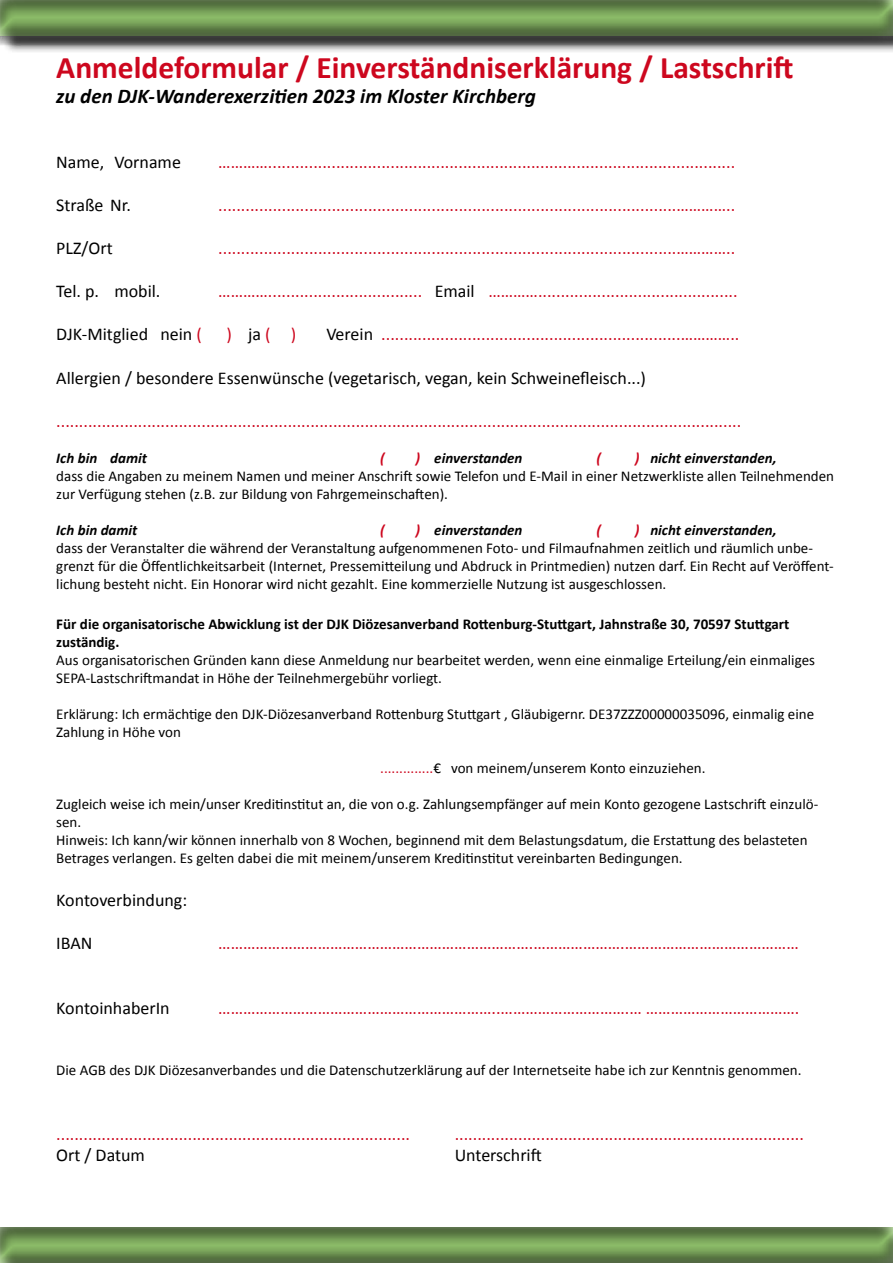
<style>
.page{position:relative;width:893px;height:1263px;background:#fff}
.page>*{position:absolute;margin:0;border:0;box-sizing:border-box;transform-origin:0 0}
.t1{font:700 31.5px "Calibri";color:#cd071e}
.t2{font:italic 700 21px "Calibri";color:#000}
.t3{font:18px "Calibri";color:#cd071e}
.t4{font:18px "Calibri";color:#000}
.t5{font:15px/18px "Calibri";color:#000}
.t6{font:700 15px/18px "Calibri";color:#000}
.t7{font:italic 700 15px "Calibri";color:#000}
.t8{font:italic 700 15px "Calibri";color:#cd071e}
.s1{color:#000}
.s2{color:#cd071e}
.s3{font-weight:700;font-style:italic;color:#cd071e}
.s4{font-weight:700;font-style:italic}
</style>
<div class="page">
<div style="left:0;top:0;width:893px;height:53px;background:#000;opacity:.5"></div>
<div style="left:0;top:1210px;width:893px;height:53px;background:#000;opacity:.5"></div>
<h1 class="t1" style="left:56px;top:47px;width:739px">Anmeldeformular / Einverständniserklärung / Lastschrift</h1>
<h2 class="t2" style="left:56px;top:83px;width:481px">zu den DJK-Wanderexerzitien 2023 im Kloster Kirchberg</h2>
<p class="t4" style="left:56px;top:150px;width:126px">Name, Vorname</p>
<p class="t3" style="left:218px;top:150px;width:518px">………….......................................................................................................</p>
<p class="t4" style="left:56px;top:193px;width:76px">Straße Nr.</p>
<p class="t3" style="left:218px;top:193px;width:518px">.....................................................................................................…………..</p>
<p class="t4" style="left:56px;top:237px;width:58px">PLZ/Ort</p>
<p class="t3" style="left:218px;top:237px;width:518px">.....................................................................................................…………..</p>
<p class="t4" style="left:56px;top:280px;width:106px">Tel. p. mobil.</p>
<p class="t3" style="left:218px;top:280px;width:521px">………….................................. <span class="s1">Email</span> …………............................................</p>
<p class="t4" style="left:56px;top:323px;width:147px">DJK-Mitglied nein <span class="s2">(</span></p>
<p class="t3" style="left:226px;top:323px;width:72px">) <span class="s1">ja</span> ( )</p>
<p class="t3" style="left:326px;top:323px;width:415px"><span class="s1">Verein</span> ..................................................................…………..</p>
<p class="t4" style="left:56px;top:366px;width:591px">Allergien / besondere Essenwünsche (vegetarisch, vegan, kein Schweinefleisch...)</p>
<p class="t3" style="left:56px;top:409px;width:686px">.......................................................................................................................................................</p>
<p class="t7" style="left:56px;top:448px;width:92px">Ich bin damit</p>
<p class="t8" style="left:380px;top:448px;width:6px">(</p>
<p class="t7" style="left:415px;top:448px;width:109px"><span class="s2">)</span> einverstanden</p>
<p class="t8" style="left:596px;top:448px;width:6px">(</p>
<p class="t5" style="left:56px;top:449px;width:779px;text-indent:579px"><span class="s3">)</span> <span class="s4">nicht einverstanden,<br></span>dass die Angaben zu meinem Namen und meiner Anschrift sowie Telefon und E-Mail in einer Netzwerkliste allen Teilnehmenden zur Verfügung stehen (z.B. zur Bildung von Fahrgemeinschaften).</p>
<p class="t7" style="left:56px;top:520px;width:83px">Ich bin damit</p>
<p class="t8" style="left:380px;top:520px;width:6px">(</p>
<p class="t7" style="left:415px;top:520px;width:109px"><span class="s2">)</span> einverstanden</p>
<p class="t8" style="left:596px;top:520px;width:6px">(</p>
<p class="t5" style="left:56px;top:521px;width:779px;text-indent:579px"><span class="s3">)</span> <span class="s4">nicht einverstanden,<br></span>dass der Veranstalter die während der Veranstaltung aufgenommenen Foto- und Filmaufnahmen zeitlich und räumlich unbe&shy;grenzt für die Öffentlichkeitsarbeit (Internet, Pressemitteilung und Abdruck in Printmedien) nutzen darf. Ein Recht auf Veröffent&shy;lichung besteht nicht. Ein Honorar wird nicht gezahlt. Eine kommerzielle Nutzung ist ausgeschlossen.</p>
<p class="t6" style="left:56px;top:614px;width:735px">Für die organisatorische Abwicklung ist der DJK Diözesanverband Rottenburg-Stuttgart, Jahnstraße 30, 70597 Stuttgart zuständig.</p>
<p class="t5" style="left:56px;top:650px;width:760px">Aus organisatorischen Gründen kann diese Anmeldung nur bearbeitet werden, wenn eine einmalige Erteilung/ein einmaliges<br>SEPA-Lastschriftmandat in Höhe der Teilnehmergebühr vorliegt.</p>
<p class="t5" style="left:56px;top:704px;width:759px">Erklärung: Ich ermächtige den DJK-Diözesanverband Rottenburg Stuttgart , Gläubigernr. DE37ZZZ00000035096, einmalig eine<br>Zahlung in Höhe von</p>
<p class="t5" style="left:380px;top:758px;width:327px"><span class="s2">..............</span>€ von meinem/unserem Konto einzuziehen.</p>
<p class="t5" style="left:56px;top:794px;width:763px">Zugleich weise ich mein/unser Kreditinstitut an, die von o.g. Zahlungsempfänger auf mein Konto gezogene Lastschrift einzulö&shy;sen.<br>Hinweis: Ich kann/wir können innerhalb von 8 Wochen, beginnend mit dem Belastungsdatum, die Erstattung des belasteten Betrages verlangen. Es gelten dabei die mit meinem/unserem Kreditinstitut vereinbarten Bedingungen.</p>
<p class="t4" style="left:56px;top:888px;width:132px">Kontoverbindung:</p>
<p class="t4" style="left:56px;top:931px;width:38px">IBAN</p>
<p class="t3" style="left:218px;top:931px;width:582px">………………………………………………………………….………………….……………………………………</p>
<p class="t4" style="left:56px;top:996px;width:115px">KontoinhaberIn</p>
<p class="t3" style="left:218px;top:996px;width:583px">…………………………………………………………..………………………….… ……………………………….</p>
<p class="t5" style="left:56px;top:1061px;width:747px">Die AGB des DJK Diözesanverbandes und die Datenschutzerklärung auf der Internetseite habe ich zur Kenntnis genommen.</p>
<p class="t3" style="left:56px;top:1122px;width:355px">..............................................................................</p>
<p class="t3" style="left:455px;top:1122px;width:351px">.............................................................................</p>
<p class="t4" style="left:56px;top:1144px;width:90px">Ort / Datum</p>
<p class="t4" style="left:455px;top:1144px;width:89px">Unterschrift</p>
</div>
